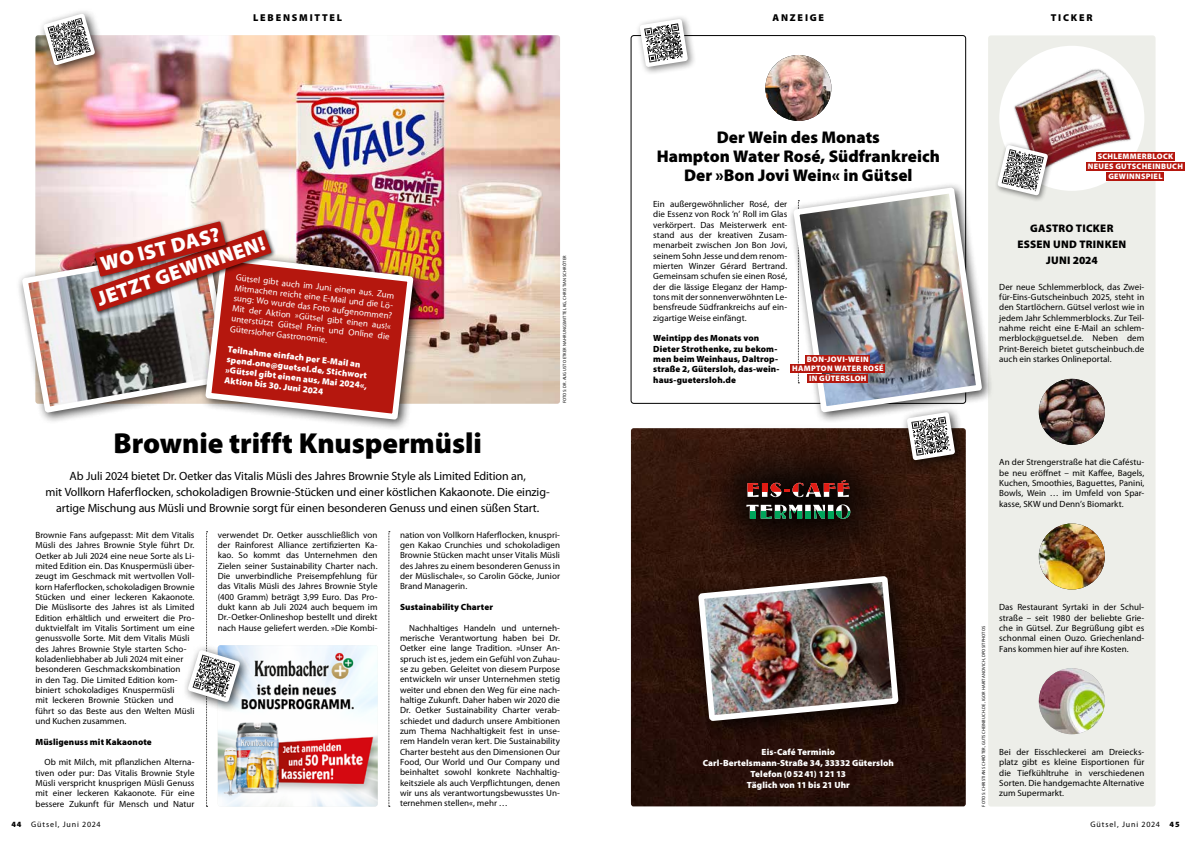
<style>
.page{position:relative;width:1191px;height:842px;background:#fff}
.page>*{position:absolute;margin:0;border:0;box-sizing:border-box;transform-origin:0 0}
.t1{font:900 29px "Myriad Pro";letter-spacing:-.005em;color:#000}
.t2{font:900 20.6px "Myriad Pro";color:#fff}
.t3{font:900 17px/19px "Myriad Pro";color:#000;text-align:center}
.t4{font:12px/16px "Myriad Pro";letter-spacing:-.01em;color:#000;text-align:center}
.t5{font:900 11px/16px "Myriad Pro";letter-spacing:.025em;color:#000;text-align:center}
.t6{font:900 10px "Myriad Pro";letter-spacing:.18em;color:#000}
.t7{font:9px/10.3px "Myriad Pro";letter-spacing:.005em;color:#000;text-align:justify}
.t8{font:900 9px/11px "Myriad Pro";letter-spacing:.01em;color:#fff;text-align:center}
.t9{font:9px/10.3px "Myriad Pro";color:#fff}
.t10{font:900 9px/10.3px "Myriad Pro";letter-spacing:.01em;color:#000}
.t11{font:900 8px/9.8px "Myriad Pro";letter-spacing:.035em;color:#fff;text-align:center}
.t12{font:8px "Myriad Pro";letter-spacing:.11em;color:#000}
.t13{font:4.5px "Myriad Pro";letter-spacing:.035em;color:#000}
.s1{font-weight:900}
</style>
<div class="page">
<div style="left:988px;top:35px;width:167px;height:771px;background:#edeee9;border-radius:3px"></div>
<img style="left:765px;top:55px;width:66px;height:66px;border-radius:33px">
<div style="left:635px;top:14px;width:61px;height:62px;background:#000;opacity:.5"></div>
<svg style="left:639px;top:19px;width:49px;height:48px"></svg>
<img style="left:631px;top:428px;width:334px;height:378px">
<div style="left:901px;top:406px;width:66px;height:66px;background:#000;opacity:.75"></div>
<div style="left:686px;top:564px;width:235px;height:180px;background:#270f08"></div>
<img style="left:696px;top:577px;width:205px;height:147px">
<svg style="left:689px;top:428px;width:218px;height:149px;fill:#2e140a"></svg>
<svg style="left:746px;top:504px;width:104px;height:15px"></svg>
<svg style="left:747px;top:480px;width:102px;height:17px"></svg>
<div style="left:787px;top:182px;width:206px;height:242px;background:#000;opacity:.75"></div>
<svg style="left:796px;top:409px;width:183px;height:51px"></svg>
<img style="left:790px;top:190px;width:195px;height:219px">
<img style="left:1038px;top:523px;width:66px;height:66px;border-radius:33px">
<img style="left:1038px;top:668px;width:66px;height:66px;border-radius:33px">
<img style="left:1038px;top:379px;width:66px;height:66px;border-radius:33px">
<div style="left:999px;top:46px;width:145px;height:145px;background:#fff;border-radius:50%"></div>
<div style="left:1096px;top:152px;width:78px;height:9px;background:#b5170e"></div>
<div style="left:1086px;top:162px;width:98px;height:9px;background:#b5170e"></div>
<div style="left:1106px;top:172px;width:58px;height:9px;background:#b5170e"></div>
<img style="left:35px;top:35px;width:525px;height:369px">
<svg style="left:389px;top:531px;width:1px;height:276px"></svg>
<div style="left:38px;top:8px;width:69px;height:69px;background:#000;opacity:.75"></div>
<svg style="left:43px;top:13px;width:52px;height:52px"></svg>
<img style="left:240px;top:645px;width:138px;height:161px">
<div style="left:182px;top:644px;width:70px;height:70px;background:#000;opacity:.75"></div>
<svg style="left:188px;top:531px;width:52px;height:276px"></svg>
<div style="left:16px;top:240px;width:227px;height:184px;background:#000;opacity:.75"></div>
<div style="left:199px;top:249px;width:226px;height:182px;background:#000;opacity:.75"></div>
<svg style="left:203px;top:252px;width:213px;height:179px"></svg>
<div style="left:92px;top:219px;width:139px;height:62px;background:#000;opacity:.75"></div>
<img style="left:19px;top:221px;width:391px;height:196px">
<img style="left:1010px;top:62px;width:124px;height:102px">
<div style="left:805px;top:355px;width:65px;height:8px;background:#b5170e"></div>
<div style="left:790px;top:365px;width:95px;height:8px;background:#b5170e"></div>
<div style="left:807px;top:375px;width:61px;height:8px;background:#b5170e"></div>
<div style="left:994px;top:142px;width:60px;height:60px;background:#000;opacity:.5"></div>
<svg style="left:997px;top:145px;width:51px;height:51px"></svg>
<p class="t6" style="left:253px;top:12px;width:90px">LEBENSMITTEL</p>
<h2 class="t2" style="left:98px;top:252px;width:124px;rotate:-14deg">WO IST DAS?</h2>
<h2 class="t2" style="left:94px;top:288px;width:178px;rotate:-19deg">JETZT GEWINNEN!</h2>
<p class="t9" style="left:236px;top:273px;width:163px;rotate:6deg">Gütsel gibt auch im Juni einen aus. Zum Mitmachen reicht eine E-Mail und die Lö&shy;sung: Wo wurde das Foto aufgenommen?<br>Mit der Aktion »Gütsel gibt einen aus!« unterstützt Gütsel Print und Online die Gütersloher Gastronomie.</p>
<p class="t8" style="left:228px;top:345px;width:144px;line-height:10.3px;text-align:left;rotate:6deg">Teilnahme einfach per E-Mail an spend.one@guetsel.de, Stichwort »Gütsel gibt einen aus, Mai 2024«,<br>Aktion bis 30. Juni 2024</p>
<h1 class="t1" style="left:114px;top:427px;width:370px">Brownie trifft Knuspermüsli</h1>
<p class="t4" style="left:46px;top:468px;width:505px">Ab Juli 2024 bietet Dr. Oetker das Vitalis Müsli des Jahres Brownie Style als Limited Edition an,<br>mit Vollkorn Haferflocken, schokoladigen Brownie-Stücken und einer köstlichen Kakaonote. Die einzig&shy;artige Mischung aus Müsli und Brownie sorgt für einen besonderen Genuss und einen süßen Start.</p>
<p class="t13" style="left:562px;top:403px;width:149px;rotate:-90deg">FOTOS: DR. AUGUST OETKER NAHRUNGSMITTEL KG, CHRISTIAN SCHRÖTER</p>
<p class="t7" style="left:35px;top:530px;width:161px;text-align:left">Brownie Fans aufgepasst: Mit dem Vitalis Müsli des Jahres Brownie Style führt Dr.<br>Oetker ab Juli 2024 eine neue Sorte als Li&shy;mited Edition ein. Das Knuspermüsli über&shy;zeugt im Geschmack mit wertvollen Voll&shy;korn Haferflocken, schokoladigen Brownie Stücken und einer leckeren Kakaonote.<br>Die Müslisorte des Jahres ist als Limited Edition erhältlich und erweitert die Pro&shy;duktvielfalt im Vitalis Sortiment um eine genussvolle Sorte. Mit dem Vitalis Müsli des Jahres Brownie Style starten Scho&shy;koladenliebhaber ab Juli 2024 mit einer besonderen Geschmackskombination<br>in den Tag. Die Limited Edition kom&shy;biniert schokoladiges Knuspermüsli<br>mit leckeren Brownie Stücken und führt so das Beste aus den Welten Müsli und Kuchen zusammen.</p>
<p class="t10" style="left:35px;top:736px;width:118px">Müsligenuss mit Kakaonote</p>
<p class="t7" style="left:35px;top:757px;width:161px;text-indent:9px">Ob mit Milch, mit pflanzlichen Alterna&shy;tiven oder pur: Das Vitalis Brownie Style Müsli verspricht knusprigen Müsli Genuss mit einer leckeren Kakaonote. Für eine bessere Zukunft für Mensch und Natur</p>
<p class="t7" style="left:218px;top:530px;width:161px">verwendet Dr. Oetker ausschließlich von der Rainforest Alliance zertifizierten Ka&shy;kao. So kommt das Unternehmen den Zielen seiner Sustainability Charter nach.<br>Die unverbindliche Preisempfehlung für das Vitalis Müsli des Jahres Brownie Style (400 Gramm) beträgt 3,99 Euro. Das Pro&shy;dukt kann ab Juli 2024 auch bequem im Dr.-Oetker-Onlineshop bestellt und direkt nach Hause geliefert werden. »Die Kombi-</p>
<p class="t7" style="left:400px;top:530px;width:161px">nation von Vollkorn Haferflocken, knuspri&shy;gen Kakao Crunchies und schokoladigen Brownie Stücken macht unser Vitalis Müsli des Jahres zu einem besonderen Genuss in der Müslischale«, so Carolin Göcke, Junior Brand Managerin.</p>
<p class="t10" style="left:400px;top:602px;width:94px">Sustainability Charter</p>
<p class="t7" style="left:400px;top:623px;width:161px;text-indent:9px">Nachhaltiges Handeln und unterneh&shy;merische Verantwortung haben bei Dr.<br>Oetker eine lange Tradition. »Unser An&shy;spruch ist es, jedem ein Gefühl von Zuhau&shy;se zu geben. Geleitet von diesem Purpose entwickeln wir unser Unternehmen stetig weiter und ebnen den Weg für eine nach&shy;haltige Zukunft. Daher haben wir 2020 die Dr. Oetker Sustainability Charter verab&shy;schiedet und dadurch unsere Ambitionen zum Thema Nachhaltigkeit fest in unse&shy;rem Handeln veran kert. Die Sustainability Charter besteht aus den Dimensionen Our Food, Our World und Our Company und beinhaltet sowohl konkrete Nachhaltig&shy;keitsziele als auch Verpflichtungen, denen wir uns als verantwortungsbewusstes Un&shy;ternehmen stellen«, mehr …</p>
<p class="t6" style="left:772px;top:12px;width:53px">ANZEIGE</p>
<p class="t6" style="left:1051px;top:12px;width:43px">TICKER</p>
<h3 class="t3" style="left:656px;top:128px;width:285px">Der Wein des Monats<br>Hampton Water Rosé, Südfrankreich<br>Der »Bon Jovi Wein« in Gütsel</h3>
<p class="t7" style="left:653px;top:199px;width:135px">Ein außergewöhnlicher Rosé, der die Essenz von Rock ’n’ Roll im Glas verkörpert. Das Meisterwerk ent&shy;stand aus der kreativen Zusam&shy;menarbeit zwischen Jon Bon Jovi, seinem Sohn Jesse und dem renom&shy;mierten Winzer Gérard Bertrand.<br>Gemeinsam schufen sie einen Rosé, der die lässige Eleganz der Hamp&shy;tons mit der sonnenverwöhnten Le&shy;bensfreude Südfrankreichs auf ein&shy;zigartige Weise einfängt.</p>
<p class="t10" style="left:653px;top:333px;width:128px">Weintipp des Monats von<br>Dieter Strothenke, zu bekom&shy;men beim Weinhaus, Daltrop&shy;straße 2, Gütersloh, das-wein&shy;haus-guetersloh.de</p>
<p class="t11" style="left:792px;top:354px;width:93px">BON-JOVI-WEIN<br>HAMPTON WATER ROSÉ<br>IN GÜTERSLOH</p>
<p class="t8" style="left:702px;top:746px;width:193px">Eis-Café Terminio<br>Carl-Bertelsmann-Straße 34, 33332 Gütersloh<br>Telefon (05241) 12113<br>Täglich von 11 bis 21 Uhr</p>
<p class="t11" style="left:1088px;top:152px;width:97px">SCHLEMMERBLOCK<br>NEUES GUTSCHEINBUCH<br>GEWINNSPIEL</p>
<p class="t5" style="left:1017px;top:220px;width:110px">GASTRO TICKER<br>ESSEN UND TRINKEN<br>JUNI 2024</p>
<p class="t7" style="left:999px;top:282px;width:147px">Der neue Schlemmerblock, das Zwei&shy;für-Eins-Gutscheinbuch 2025, steht in den Startlöchern. Gütsel verlost wie in jedem Jahr Schlemmerblocks. Zur Teil&shy;nahme reicht eine E-Mail an schlem&shy;merblock@guetsel.de. Neben dem Print-Bereich bietet gutscheinbuch.de auch ein starkes Onlineportal.</p>
<p class="t7" style="left:999px;top:457px;width:147px">An der Strengerstraße hat die Caféstu&shy;be neu eröffnet – mit Kaffee, Bagels, Kuchen, Smoothies, Baguettes, Panini, Bowls, Wein … im Umfeld von Spar&shy;kasse, SKW und Denn’s Biomarkt.</p>
<p class="t13" style="left:981px;top:806px;width:182px;rotate:-90deg">FOTOS: CHRISTIAN SCHRÖTER, GUTSCHEINBUCH.DE, IGOR HARITANOVICH, DPOSITPHOTOS</p>
<p class="t7" style="left:999px;top:602px;width:147px">Das Restaurant Syrtaki in der Schul&shy;straße – seit 1980 der beliebte Grie&shy;che in Gütsel. Zur Begrüßung gibt es schonmal einen Ouzo. Griechenland-Fans kommen hier auf ihre Kosten.</p>
<p class="t7" style="left:999px;top:747px;width:147px">Bei der Eisschleckerei am Dreiecks&shy;platz gibt es kleine Eisportionen für die Tiefkühltruhe in verschiedenen Sorten. Die handgemachte Alternative zum Supermarkt.</p>
<p class="t12" style="left:11px;top:820px;width:91px"><span class="s1">44</span> Gütsel, Juni 2024</p>
<p class="t12" style="left:1090px;top:820px;width:91px">Gütsel, Juni 2024 <span class="s1">45</span></p>
</div>
